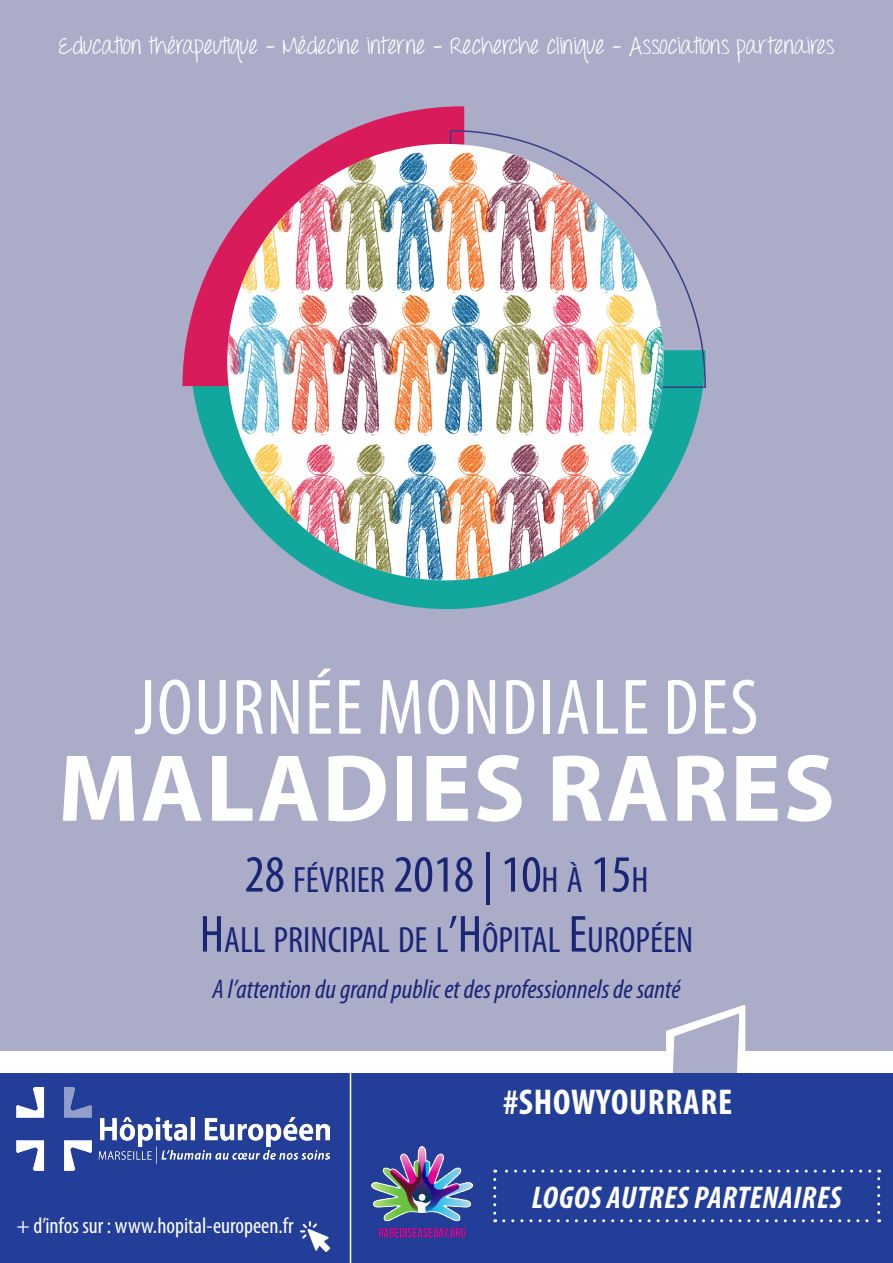
<style>
.page{position:relative;width:893px;height:1263px;background:#fff}
.page>*{position:absolute;margin:0;border:0;box-sizing:border-box;transform-origin:0 0}
.t1{font:700 96px "Myriad Pro";letter-spacing:.02em;color:#fff}
.t2{font:condensed 79.5px "Myriad Pro";letter-spacing:.02em;color:#fff}
.t3{font:condensed 52.5px "Myriad Pro";color:#192575}
.t4{font:condensed 36.75px "Myriad Pro";color:#192575}
.t5{font:700 condensed 36px "Myriad Pro";letter-spacing:.02em;color:#fff}
.t6{font:italic 700 condensed 31.5px "Myriad Pro";letter-spacing:.02em;color:#fff}
.t7{font:italic condensed 27px "Myriad Pro";color:#192575}
.t8{font:24px "Throw My Hands Upinthe Air";color:#fff}
.t9{font:condensed 22.5px "Myriad Pro";color:#fff}
.s1{font-size:36.75px}
.s2{font-size:52.5px}
</style>
<div class="page">
<div style="left:0;top:0;width:893px;height:1050px;background:#aaacc8"></div>
<svg style="left:665px;top:1005px;width:81px;height:68px"></svg>
<div style="left:1px;top:1073px;width:892px;height:190px;background:#233e98"></div>
<img style="left:17px;top:1087px;width:313px;height:83px">
<hr style="left:350px;top:1062px;width:1px;height:201px;background:#fff">
<svg style="left:190px;top:386px;width:513px;height:223px"></svg>
<svg style="left:182px;top:106px;width:282px;height:280px"></svg>
<svg style="left:449px;top:129px;width:257px;height:260px"></svg>
<img style="left:227px;top:144px;width:437px;height:436px;border-radius:218px">
<img style="left:371px;top:1146px;width:102px;height:92px">
<img style="left:300px;top:1222px;width:30px;height:29px">
<svg style="left:493px;top:1179px;width:3px;height:43px"></svg>
<svg style="left:504px;top:1219px;width:376px;height:3px"></svg>
<svg style="left:877px;top:1169px;width:3px;height:43px"></svg>
<svg style="left:495px;top:1169px;width:375px;height:3px"></svg>
<p class="t8" style="left:59px;top:32px;width:777px">Education thérapeutique - Médecine interne - Recherche clinique - Associations partenaires</p>
<p class="t2" style="left:134px;top:659px;width:626px">JOURNÉE MONDIALE DES</p>
<p class="t1" style="left:58px;top:726px;width:779px">MALADIES RARES</p>
<p class="t3" style="left:244px;top:842px;width:406px">28 <span class="s1">FÉVRIER</span> 2018 | 10<span class="s1">H À</span> 15<span class="s1">H</span></p>
<p class="t4" style="left:200px;top:917px;width:495px"><span class="s2">H</span>ALL PRINCIPAL DE L<span class="s2">’H</span>ÔPITAL <span class="s2">E</span>UROPÉEN</p>
<p class="t7" style="left:212px;top:973px;width:469px">A l’attention du grand public et des professionnels de santé</p>
<p class="t5" style="left:503px;top:1079px;width:231px">#SHOWYOURRARE</p>
<p class="t9" style="left:17px;top:1212px;width:279px">+ d’infos sur : www.hopital-europeen.fr</p>
<p class="t6" style="left:532px;top:1178px;width:311px">LOGOS AUTRES PARTENAIRES</p>
</div>
